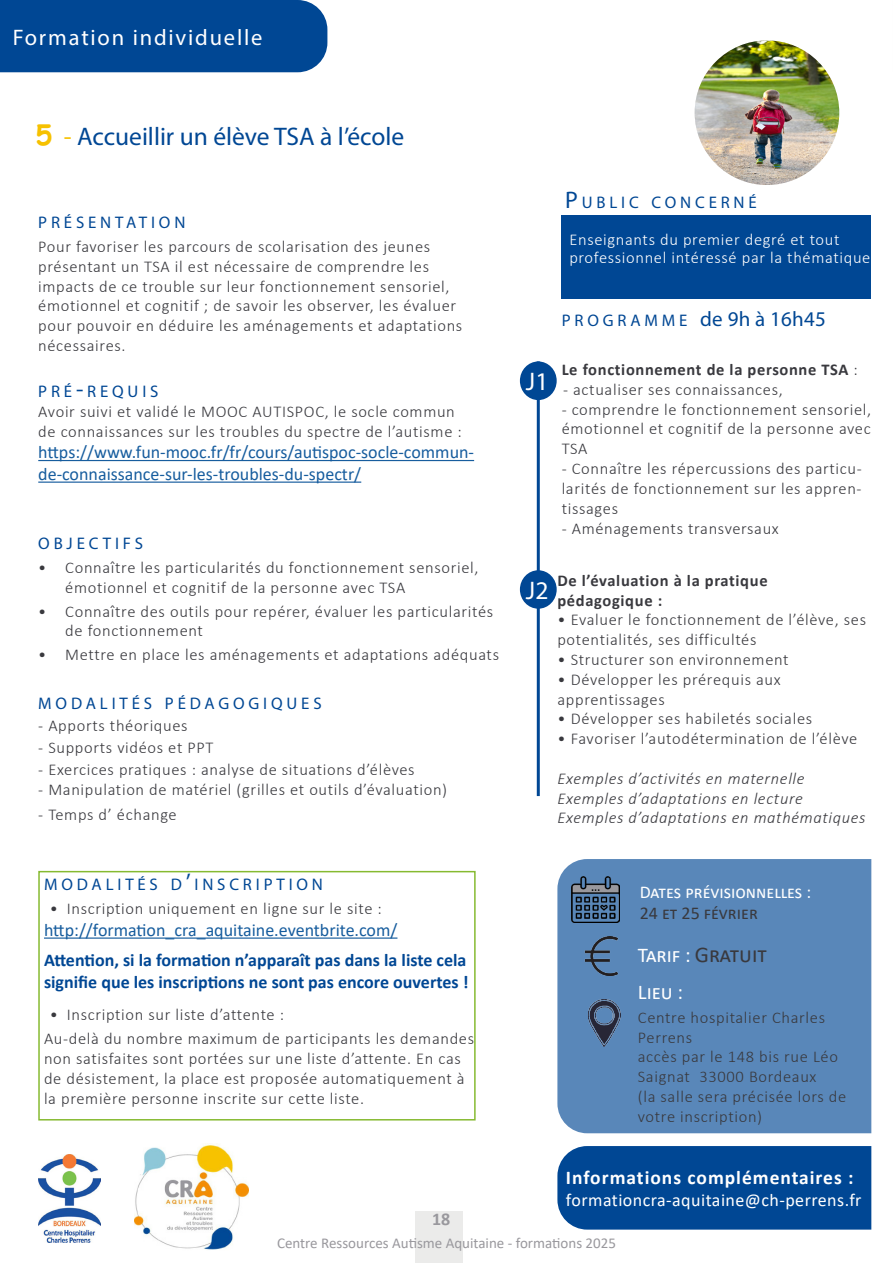
<style>
.page{position:relative;width:893px;height:1263px;background:#fff}
.page>*{position:absolute;margin:0;border:0;box-sizing:border-box;transform-origin:0 0}
.Titre_de_la_formation{font:25.5px "Myriad Pro";color:#004794}
.J1_etc{font:25.5px "Myriad Pro";color:#fff}
.t1{font:22.5px "Myriad Pro";letter-spacing:.08em;color:#fff}
.titres_de_l_encadré_pratique{font:22.5px "Calibri";color:#39393e}
.sous_titres_page_formation{font:21px "Myriad Pro";letter-spacing:.01em;color:#004794}
.titres_de_l_encadré_pratique-2{font:21px "Calibri";color:#fff}
.t2{font:700 19.5px "Calibri";letter-spacing:.05em;color:#fff}
.sous_titres_page_formation-2{font:18px/21.6px "Calibri";color:#175d9e}
.t3{font:700 18px/21.6px "Calibri";color:#004794}
.titres_de_l_encadré_pratique-3{font:18px "Calibri";letter-spacing:.025em;color:#fff}
.titres_de_l_encadré_pratique-4{font:18px/21.6px "Calibri";color:#fff}
.t4{font:700 18px "Calibri";color:#99989d}
.sous_titres_page_formation-3{font:16.8px "Myriad Pro";letter-spacing:.23em;color:#004794}
.paragraphe{font:300 16.5px/19.8px "Calibri";letter-spacing:.04em;color:#39393e}
.sous_titres_page_formation-4{font:300 16.5px/19.8px "Calibri";letter-spacing:.04em;color:#39393e;text-align:justify}
.paragraphe-2{font:italic 300 16.5px/19.8px "Calibri";letter-spacing:.04em;color:#39393e}
.paragraphe-3{font:300 16.5px/18px "Calibri";letter-spacing:.04em;color:#fff}
.paragraphe-4{font:700 16.5px/19.8px "Calibri";letter-spacing:.04em;color:#39393e}
.sous_titres_page_formation-5{font:700 16.5px "Calibri";letter-spacing:.04em;color:#39393e}
.t5{font:15px "Calibri";color:#99989d}
.s1{font-family:"Comic Sans MS";font-weight:700;font-size:27px;color:#f6c100}
.s2{color:#f6c100}
.s3{font-size:24px}
.s4{font-size:16.8px}
.s5{font-weight:300}
.s6{color:#39393e}
.s7{font-size:21px;color:#fff}
</style>
<div class="page">
<div style="left:416px;top:1211px;width:47px;height:52px;background:#ebebea"></div>
<hr style="left:44px;top:937px;width:353px;height:2px;background:#175d9e">
<div style="left:38px;top:871px;width:438px;height:249px;border:2px solid #86ba31"></div>
<div style="left:557px;top:1146px;width:314px;height:83px;background:#004794"></div>
<img style="left:135px;top:1143px;width:113px;height:107px">
<img style="left:38px;top:1154px;width:63px;height:88px">
<div style="left:0;top:0;width:327px;height:72px;background:#004794"></div>
<div style="left:557px;top:859px;width:314px;height:274px;background:#5987b9"></div>
<img style="left:695px;top:40px;width:144px;height:145px;border-radius:72px">
<div style="left:561px;top:215px;width:309px;height:84px;background:#004794"></div>
<hr style="left:537px;top:361px;width:3px;height:435px;background:#004794">
<div style="left:520px;top:570px;width:37px;height:39px;background:#004794;border-radius:50%"></div>
<div style="left:520px;top:361px;width:37px;height:39px;background:#004794;border-radius:50%"></div>
<hr style="left:38px;top:460px;width:436px;height:1px;background:#175d9e">
<hr style="left:38px;top:481px;width:323px;height:2px;background:#175d9e">
<img style="left:588px;top:1000px;width:33px;height:46px">
<img style="left:583px;top:937px;width:38px;height:38px">
<img style="left:572px;top:876px;width:47px;height:47px">
<h2 class="t1" style="left:13px;top:23px;width:251px">Formation individuelle</h2>
<p class="Titre_de_la_formation" style="left:36px;top:121px;width:370px"><span class="s1">5</span> <span class="s2">-</span> Accueillir un élève TSA à l’école</p>
<p class="sous_titres_page_formation-3" style="left:38px;top:212px;width:149px">PRÉSENTATION</p>
<p class="paragraphe" style="left:38px;top:236px;width:426px">Pour favoriser les parcours de scolarisation des jeunes présentant un TSA il est nécessaire de comprendre les impacts de ce trouble sur leur fonctionnement sensoriel, émotionnel et cognitif ; de savoir les observer, les évaluer pour pouvoir en déduire les aménagements et adaptations nécessaires.</p>
<p class="sous_titres_page_formation-3" style="left:38px;top:381px;width:122px">PRÉ<span class="s3">-</span>REQUIS</p>
<p class="sous_titres_page_formation-4" style="left:38px;top:402px;width:425px">Avoir suivi et validé le MOOC AUTISPOC, le socle commun de connaissances sur les troubles du spectre de l’autisme :</p>
<p class="sous_titres_page_formation-2" style="left:38px;top:441px;width:437px">https://www.fun-mooc.fr/fr/cours/autispoc-socle-commun&shy;de-connaissance-sur-les-troubles-du-spectr/</p>
<p class="sous_titres_page_formation-3" style="left:38px;top:533px;width:106px">OBJECTIFS</p>
<p class="paragraphe" style="left:65px;top:557px;width:415px;text-indent:-27px">• Connaître les particularités du fonctionnement sensoriel, émotionnel et cognitif de la personne avec TSA</p>
<p class="paragraphe" style="left:65px;top:601px;width:430px;text-indent:-27px">• Connaître des outils pour repérer, évaluer les particularités de fonctionnement</p>
<p class="paragraphe" style="left:38px;top:645px;width:462px">• Mettre en place les aménagements et adaptations adéquats</p>
<p class="sous_titres_page_formation-3" style="left:38px;top:693px;width:285px">MODALITÉS PÉDAGOGIQUES</p>
<p class="paragraphe" style="left:38px;top:715px;width:151px">- Apports théoriques</p>
<p class="paragraphe" style="left:38px;top:737px;width:177px">- Supports vidéos et PPT</p>
<p class="paragraphe" style="left:38px;top:760px;width:378px">- Exercices pratiques : analyse de situations d’élèves</p>
<p class="paragraphe" style="left:38px;top:779px;width:410px">- Manipulation de matériel (grilles et outils d’évaluation)</p>
<p class="paragraphe" style="left:38px;top:804px;width:140px">- Temps d’ échange</p>
<p class="sous_titres_page_formation-3" style="left:44px;top:874px;width:280px">MODALITÉS D<span class="s3">’</span>INSCRIPTION</p>
<p class="paragraphe" style="left:50px;top:899px;width:334px">• Inscription uniquement en ligne sur le site :</p>
<p class="sous_titres_page_formation-2" style="left:44px;top:919px;width:355px">http://formation_cra_aquitaine.eventbrite.com/</p>
<p class="t3" style="left:44px;top:949px;width:426px">Attention, si la formation n’apparaît pas dans la liste cela signifie que les inscriptions ne sont pas encore ouvertes !</p>
<p class="paragraphe" style="left:44px;top:1003px;width:432px;line-height:24px;text-indent:6px">• Inscription sur liste d’attente :<br>Au-delà du nombre maximum de participants les demandes</p>
<p class="paragraphe" style="left:44px;top:1049px;width:422px">non satisfaites sont portées sur une liste d’attente. En cas de désistement, la place est proposée automatiquement à la première personne inscrite sur cette liste.</p>
<p class="t4" style="left:432px;top:1206px;width:20px">18</p>
<p class="sous_titres_page_formation-3" style="left:565px;top:192px;width:193px"><span class="s3">P</span> UBLIC CONCERNÉ</p>
<p class="paragraphe-3" style="left:569px;top:231px;width:303px">Enseignants du premier degré et tout professionnel intéressé par la thématique</p>
<p class="J1_etc" style="left:526px;top:366px;width:24px">J1</p>
<p class="J1_etc" style="left:526px;top:575px;width:24px">J2</p>
<p class="sous_titres_page_formation" style="left:562px;top:306px;width:266px"><span class="s4">PROGRAMME</span> de 9h à 16h45</p>
<p class="sous_titres_page_formation-5" style="left:562px;top:358px;width:298px">Le fonctionnement de la personne TSA <span class="s5">:</span></p>
<p class="sous_titres_page_formation-4" style="left:563px;top:379px;width:221px">- actualiser ses connaissances,</p>
<p class="sous_titres_page_formation-4" style="left:562px;top:399px;width:311px">- comprendre le fonctionnement sensoriel, émotionnel et cognitif de la personne avec TSA</p>
<p class="sous_titres_page_formation-4" style="left:562px;top:458px;width:302px">- Connaître les répercussions des particu&shy;larités de fonctionnement sur les appren&shy;tissages</p>
<p class="sous_titres_page_formation-4" style="left:562px;top:518px;width:219px">- Aménagements transversaux</p>
<p class="paragraphe-4" style="left:557px;top:570px;width:212px">De l’évaluation à la pratique pédagogique :</p>
<p class="paragraphe" style="left:557px;top:610px;width:310px">• Evaluer le fonctionnement de l’élève, ses potentialités, ses difficultés</p>
<p class="paragraphe" style="left:557px;top:649px;width:233px">• Structurer son environnement</p>
<p class="paragraphe" style="left:557px;top:669px;width:225px">• Développer les prérequis aux apprentissages</p>
<p class="paragraphe" style="left:557px;top:709px;width:256px">• Développer ses habiletés sociales</p>
<p class="paragraphe" style="left:557px;top:729px;width:301px">• Favoriser l’autodétermination de l’élève</p>
<p class="paragraphe-2" style="left:557px;top:768px;width:310px">Exemples d’activités en maternelle<br>Exemples d’adaptations en lecture<br>Exemples d’adaptations en mathématiques</p>
<p class="titres_de_l_encadré_pratique-4" style="left:640px;top:880px;width:173px">Dates prévisionnelles :<br><span class="s6">24 et 25 février</span></p>
<p class="titres_de_l_encadré_pratique" style="left:638px;top:939px;width:131px"><span class="s7">Tarif :</span> Gratuit</p>
<p class="titres_de_l_encadré_pratique-2" style="left:638px;top:977px;width:47px">Lieu :</p>
<p class="paragraphe" style="left:638px;top:1007px;width:210px">Centre hospitalier Charles<br>Perrens<br>accès par le 148 bis rue Léo<br>Saignat 33000 Bordeaux<br>(la salle sera précisée lors de votre inscription)</p>
<p class="t2" style="left:566px;top:1164px;width:289px">Informations complémentaires :</p>
<p class="titres_de_l_encadré_pratique-3" style="left:566px;top:1187px;width:297px">formationcra-aquitaine@ch-perrens.fr</p>
<p class="t5" style="left:277px;top:1232px;width:340px">Centre Ressources Autisme Aquitaine - formations 2025</p>
</div>
